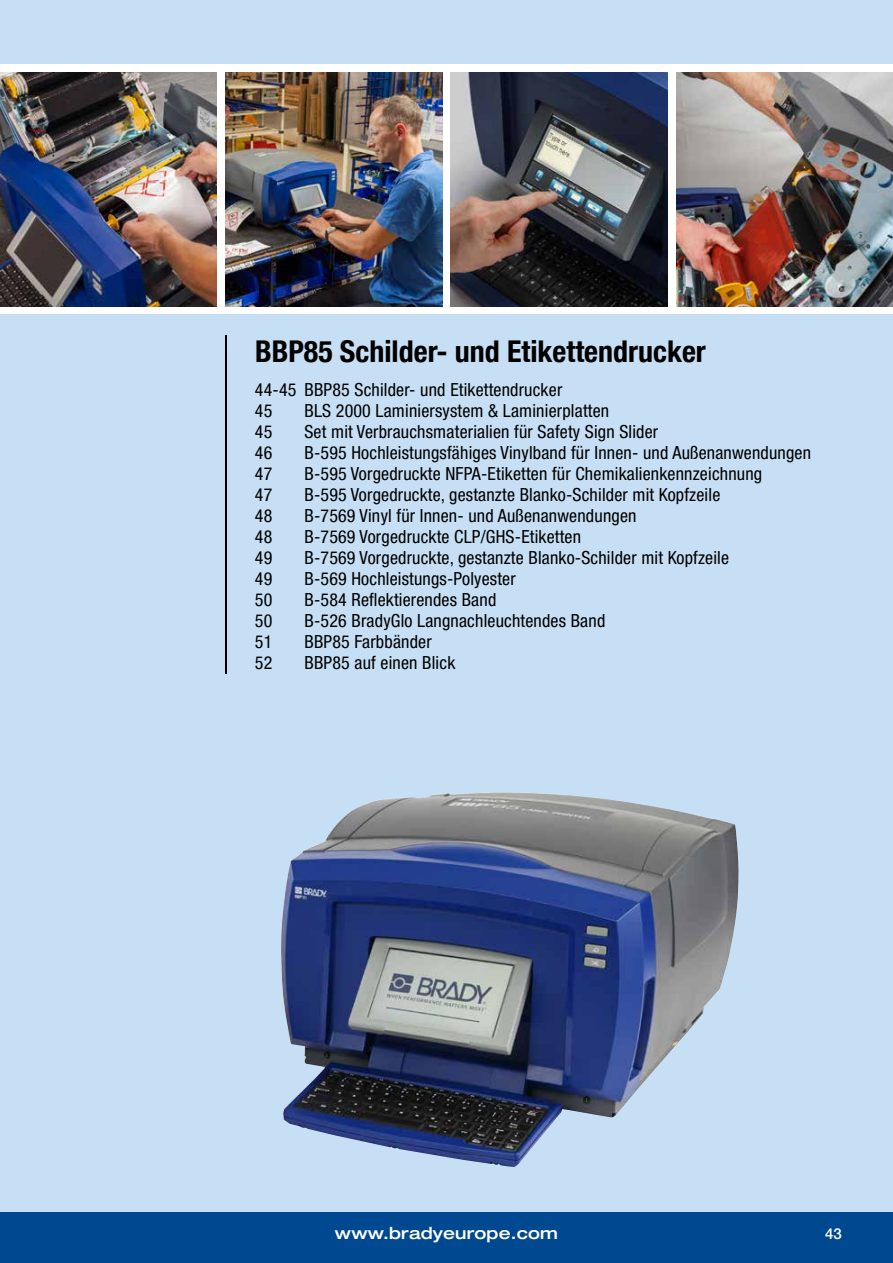
<style>
.page{position:relative;width:893px;height:1263px;background:#fff}
.page>*{position:absolute;margin:0;border:0;box-sizing:border-box;transform-origin:0 0}
.t1{font:700 condensed 30px "Helvetica Neue LT Pro";color:#000}
.t2{font:condensed 18px/21px "Helvetica Neue LT Pro";letter-spacing:.01em;color:#000}
.t3{font:500 expanded 16.5px "Helvetica Neue LT Pro";letter-spacing:.01em;color:#fff}
.t4{font:500 15px "Helvetica Neue LT Pro";color:#fff}
</style>
<div class="page">
<div style="left:0;top:1212px;width:893px;height:51px;background:#004990"></div>
<div style="left:0;top:0;width:893px;height:64px;background:#c7dff4"></div>
<div style="left:0;top:315px;width:893px;height:897px;background:#c7dff4"></div>
<hr style="left:226px;top:336px;width:1px;height:338px;background:#000">
<img style="left:225px;top:72px;width:217px;height:234px">
<img style="left:0;top:72px;width:217px;height:234px">
<img style="left:676px;top:72px;width:217px;height:234px">
<img style="left:450px;top:72px;width:217px;height:234px">
<img style="left:281px;top:792px;width:458px;height:375px">
<h1 class="t1" style="left:255px;top:333px;width:452px">BBP85 Schilder- und Etikettendrucker</h1>
<p class="t2" style="left:255px;top:378px;width:309px">44-45 BBP85 Schilder- und Etikettendrucker<br>45</p>
<p class="t2" style="left:304px;top:399px;width:306px">BLS 2000 Laminiersystem &amp; Laminierplatten</p>
<p class="t2" style="left:255px;top:420px;width:19px">45</p>
<p class="t2" style="left:304px;top:420px;width:355px">Set mit Verbrauchsmaterialien für Safety Sign Slider</p>
<p class="t2" style="left:255px;top:441px;width:19px">46</p>
<p class="t2" style="left:304px;top:441px;width:508px">B-595 Hochleistungsfähiges Vinylband für Innen- und Außenanwendungen</p>
<p class="t2" style="left:255px;top:462px;width:19px">47</p>
<p class="t2" style="left:304px;top:462px;width:459px">B-595 Vorgedruckte NFPA-Etiketten für Chemikalienkennzeichnung</p>
<p class="t2" style="left:255px;top:483px;width:19px">47</p>
<p class="t2" style="left:304px;top:483px;width:417px">B-595 Vorgedruckte, gestanzte Blanko-Schilder mit Kopfzeile</p>
<p class="t2" style="left:255px;top:505px;width:19px">48</p>
<p class="t2" style="left:304px;top:505px;width:334px">B-7569 Vinyl für Innen- und Außenanwendungen</p>
<p class="t2" style="left:255px;top:526px;width:19px">48</p>
<p class="t2" style="left:304px;top:526px;width:278px">B-7569 Vorgedruckte CLP/GHS-Etiketten</p>
<p class="t2" style="left:255px;top:547px;width:19px">49</p>
<p class="t2" style="left:304px;top:547px;width:426px">B-7569 Vorgedruckte, gestanzte Blanko-Schilder mit Kopfzeile</p>
<p class="t2" style="left:255px;top:568px;width:19px">49</p>
<p class="t2" style="left:304px;top:568px;width:213px">B-569 Hochleistungs-Polyester</p>
<p class="t2" style="left:255px;top:589px;width:19px">50</p>
<p class="t2" style="left:304px;top:589px;width:193px">B-584 Reflektierendes Band</p>
<p class="t2" style="left:255px;top:610px;width:19px">50</p>
<p class="t2" style="left:304px;top:610px;width:302px">B-526 BradyGlo Langnachleuchtendes Band</p>
<p class="t2" style="left:255px;top:631px;width:19px">51</p>
<p class="t2" style="left:304px;top:631px;width:129px">BBP85 Farbbänder</p>
<p class="t2" style="left:255px;top:652px;width:19px">52</p>
<p class="t2" style="left:304px;top:652px;width:152px">BBP85 auf einen Blick</p>
<p class="t3" style="left:335px;top:1223px;width:224px">www.bradyeurope.com</p>
<p class="t4" style="left:825px;top:1224px;width:18px">43</p>
</div>
